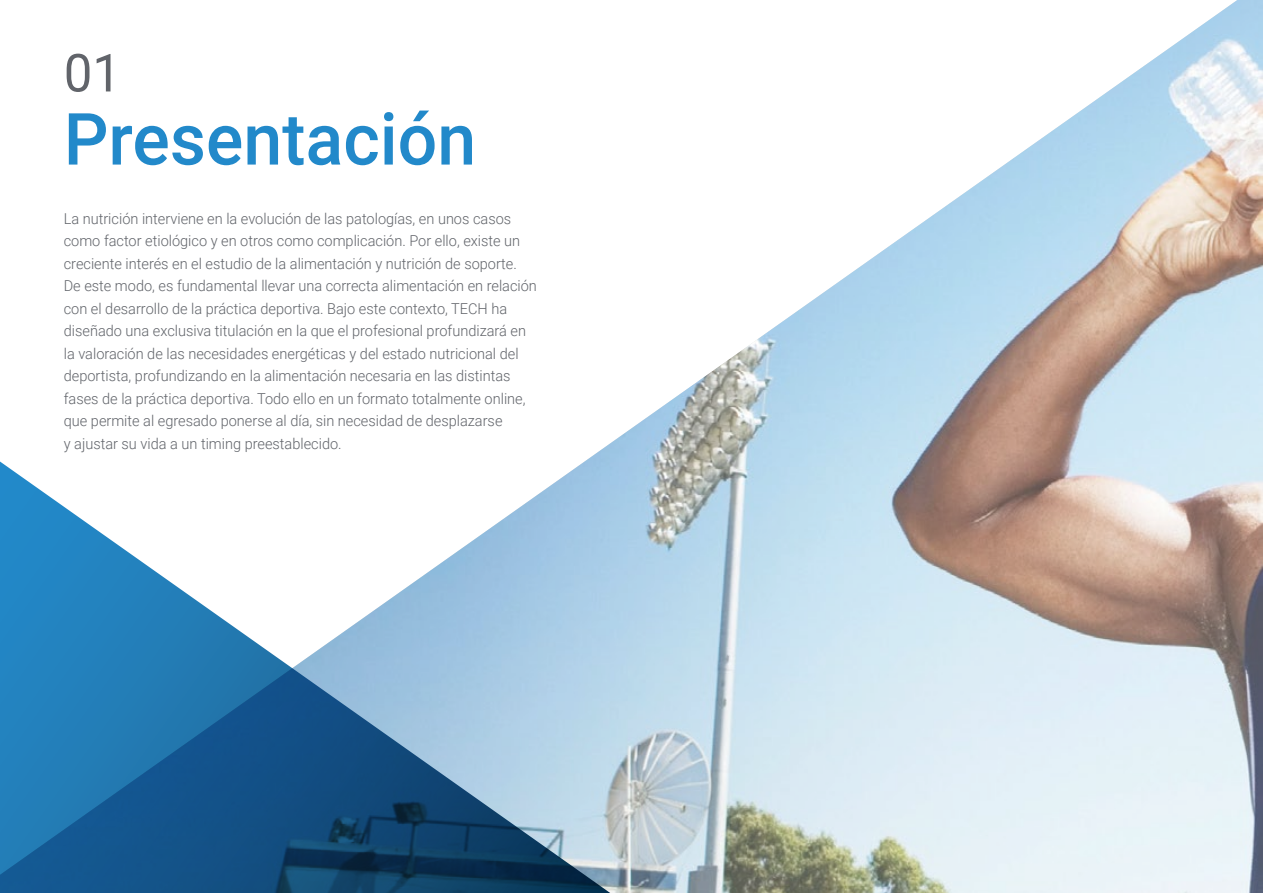
<style>
.page{position:relative;width:1263px;height:893px;background:#fff}
.page>*{position:absolute;margin:0;border:0;box-sizing:border-box;transform-origin:0 0}
.t1{font:500 72px "Roboto";color:#2289ca}
.t2{font:52.5px "Roboto";color:#61646a}
.t3{font:300 15px/22.5px "Roboto";color:#61646a}
</style>
<div class="page">
<img style="left:607px;top:0;width:656px;height:893px">
<svg style="left:0;top:446px;width:640px;height:447px"></svg>
<h2 class="t2" style="left:64px;top:36px;width:59px">01</h2>
<h1 class="t1" style="left:64px;top:89px;width:414px">Presentación</h1>
<p class="t3" style="left:64px;top:207px;width:475px">La nutrición interviene en la evolución de las patologías, en unos casos como factor etiológico y en otros como complicación. Por ello, existe un creciente interés en el estudio de la alimentación y nutrición de soporte.<br>De este modo, es fundamental llevar una correcta alimentación en relación con el desarrollo de la práctica deportiva. Bajo este contexto, TECH ha diseñado una exclusiva titulación en la que el profesional profundizará en la valoración de las necesidades energéticas y del estado nutricional del deportista, profundizando en la alimentación necesaria en las distintas fases de la práctica deportiva. Todo ello en un formato totalmente online, que permite al egresado ponerse al día, sin necesidad de desplazarse<br>y ajustar su vida a un timing preestablecido.</p>
</div>
